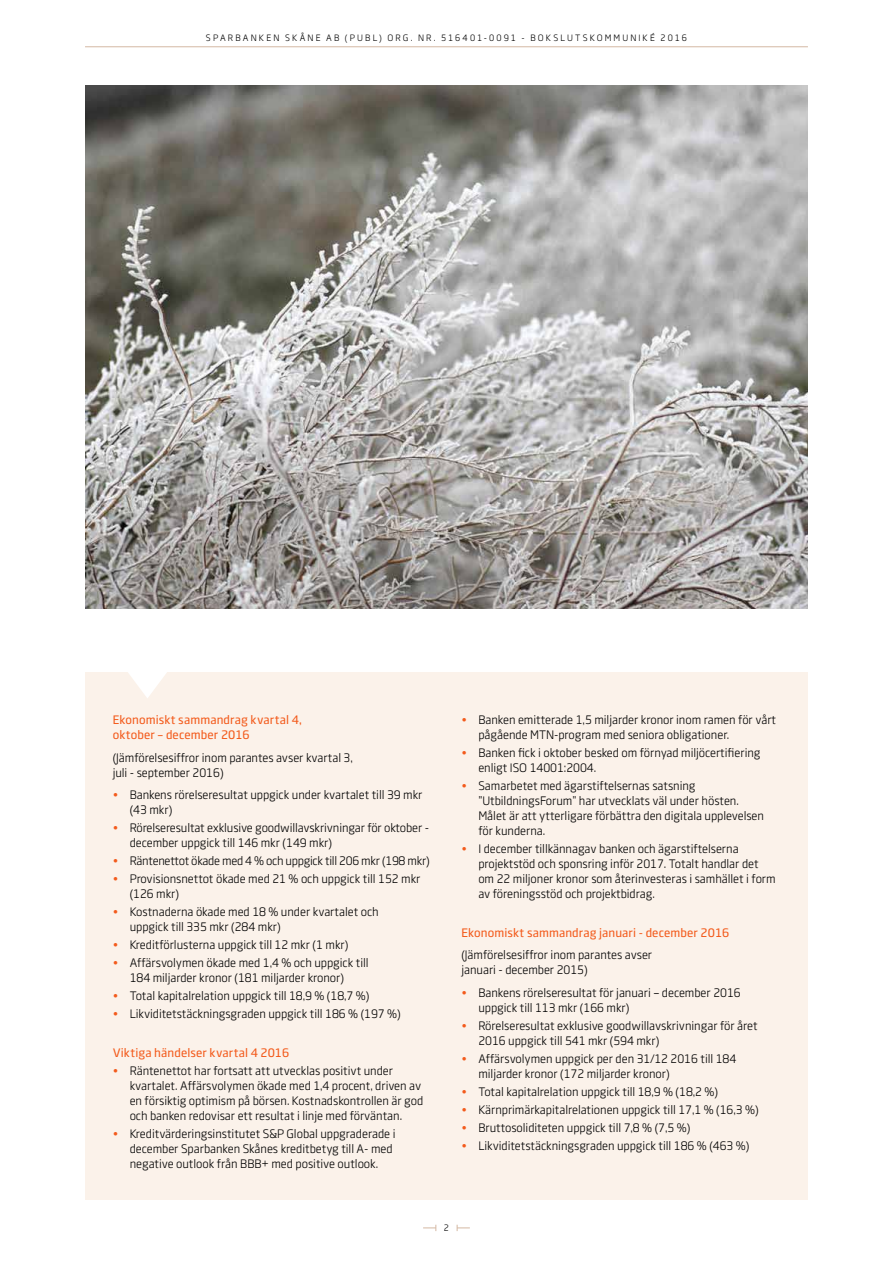
<style>
.page{position:relative;width:893px;height:1263px;background:#fff}
.page>*{position:absolute;margin:0;border:0;box-sizing:border-box;transform-origin:0 0}
.t1{font:12px/15px "Swedbank Sans";letter-spacing:-.005em;color:#000}
.t2{font:500 12px/15px "Swedbank Sans";letter-spacing:.005em;color:#f35b1c}
.t3{font:12px "Swedbank Sans";letter-spacing:-.025em;color:#000}
.t4{font:9px "Swedbank Sans";letter-spacing:.23em;color:#000}
.s1{color:#f35b1c}
</style>
<div class="page">
<svg style="left:423px;top:1225px;width:13px;height:6px"></svg>
<svg style="left:457px;top:1225px;width:13px;height:6px"></svg>
<hr style="left:85px;top:46px;width:723px;height:1px;background:#d4b8a3">
<div style="left:85px;top:672px;width:723px;height:527px;background:#fbf2ea"></div>
<img style="left:85px;top:85px;width:723px;height:523px">
<svg style="left:128px;top:672px;width:39px;height:26px"></svg>
<p class="t4" style="left:206px;top:33px;width:482px">SPARBANKEN SKÅNE AB (PUBL) ORG. NR. 516401-0091 - BOKSLUTSKOMMUNIKÉ 2016</p>
<p class="t2" style="left:113px;top:712px;width:191px">Ekonomiskt sammandrag kvartal 4, oktober – december 2016</p>
<p class="t1" style="left:113px;top:750px;width:242px">(Jämförelsesiffror inom parantes avser kvartal 3, juli - september 2016)</p>
<p class="t1" style="left:130px;top:787px;width:294px;text-indent:-17px"><span class="s1">•</span> Bankens rörelseresultat uppgick under kvartalet till 39 mkr (43 mkr)</p>
<p class="t1" style="left:130px;top:820px;width:301px;text-indent:-17px"><span class="s1">•</span> Rörelseresultat exklusive goodwillavskrivningar för oktober - december uppgick till 146 mkr (149 mkr)</p>
<p class="t3" style="left:113px;top:854px;width:318px"><span class="s1">•</span> Räntenettot ökade med 4 % och uppgick till 206 mkr (198 mkr)</p>
<p class="t1" style="left:130px;top:871px;width:292px;text-indent:-17px"><span class="s1">•</span> Provisionsnettot ökade med 21 % och uppgick till 152 mkr (126 mkr)</p>
<p class="t1" style="left:130px;top:904px;width:251px;text-indent:-17px"><span class="s1">•</span> Kostnaderna ökade med 18 % under kvartalet och uppgick till 335 mkr (284 mkr)</p>
<p class="t1" style="left:113px;top:937px;width:237px"><span class="s1">•</span> Kreditförlusterna uppgick till 12 mkr (1 mkr)</p>
<p class="t1" style="left:130px;top:955px;width:240px;text-indent:-17px"><span class="s1">•</span> Affärsvolymen ökade med 1,4 % och uppgick till<br>184 miljarder kronor (181 miljarder kronor)</p>
<p class="t1" style="left:113px;top:988px;width:258px"><span class="s1">•</span> Total kapitalrelation uppgick till 18,9 % (18,7 %)</p>
<p class="t1" style="left:113px;top:1006px;width:290px"><span class="s1">•</span> Likviditetstäckningsgraden uppgick till 186 % (197 %)</p>
<p class="t2" style="left:113px;top:1045px;width:178px">Viktiga händelser kvartal 4 2016</p>
<p class="t1" style="left:130px;top:1063px;width:295px;text-indent:-17px"><span class="s1">•</span> Räntenettot har fortsatt att utvecklas positivt under kvartalet. Affärsvolymen ökade med 1,4 procent, driven av en försiktig optimism på börsen. Kostnadskontrollen är god och banken redovisar ett resultat i linje med förväntan.</p>
<p class="t1" style="left:130px;top:1126px;width:267px;text-indent:-17px"><span class="s1">•</span> Kreditvärderingsinstitutet S&amp;P Global uppgraderade i december Sparbanken Skånes kreditbetyg till A- med negative outlook från BBB+ med positive outlook.</p>
<p class="t1" style="left:478px;top:712px;width:299px;text-indent:-17px"><span class="s1">•</span> Banken emitterade 1,5 miljarder kronor inom ramen för vårt pågående MTN-program med seniora obligationer.</p>
<p class="t1" style="left:478px;top:745px;width:284px;text-indent:-17px"><span class="s1">•</span> Banken fick i oktober besked om förnyad miljöcertifiering enligt ISO 14001:2004.</p>
<p class="t1" style="left:478px;top:778px;width:287px;text-indent:-17px"><span class="s1">•</span> Samarbetet med ägarstiftelsernas satsning ”UtbildningsForum” har utvecklats väl under hösten.<br>Målet är att ytterligare förbättra den digitala upplevelsen för kunderna.</p>
<p class="t1" style="left:478px;top:841px;width:299px;text-indent:-17px"><span class="s1">•</span> I december tillkännagav banken och ägarstiftelserna projektstöd och sponsring inför 2017. Totalt handlar det om 22 miljoner kronor som återinvesteras i samhället i form av föreningsstöd och projektbidrag.</p>
<p class="t2" style="left:461px;top:925px;width:269px">Ekonomiskt sammandrag januari - december 2016</p>
<p class="t1" style="left:461px;top:947px;width:192px">(Jämförelsesiffror inom parantes avser januari - december 2015)</p>
<p class="t1" style="left:478px;top:985px;width:264px;text-indent:-17px"><span class="s1">•</span> Bankens rörelseresultat för januari – december 2016 uppgick till 113 mkr (166 mkr)</p>
<p class="t1" style="left:478px;top:1018px;width:281px;text-indent:-17px"><span class="s1">•</span> Rörelseresultat exklusive goodwillavskrivningar för året<br>2016 uppgick till 541 mkr (594 mkr)</p>
<p class="t1" style="left:478px;top:1051px;width:259px;text-indent:-17px"><span class="s1">•</span> Affärsvolymen uppgick per den 31/12 2016 till 184 miljarder kronor (172 miljarder kronor)</p>
<p class="t1" style="left:461px;top:1084px;width:258px"><span class="s1">•</span> Total kapitalrelation uppgick till 18,9 % (18,2 %)</p>
<p class="t1" style="left:461px;top:1102px;width:299px"><span class="s1">•</span> Kärnprimärkapitalrelationen uppgick till 17,1 % (16,3 %)</p>
<p class="t1" style="left:461px;top:1120px;width:230px"><span class="s1">•</span> Bruttosoliditeten uppgick till 7,8 % (7,5 %)</p>
<p class="t1" style="left:461px;top:1138px;width:290px"><span class="s1">•</span> Likviditetstäckningsgraden uppgick till 186 % (463 %)</p>
<p class="t4" style="left:444px;top:1222px;width:7px">2</p>
</div>
